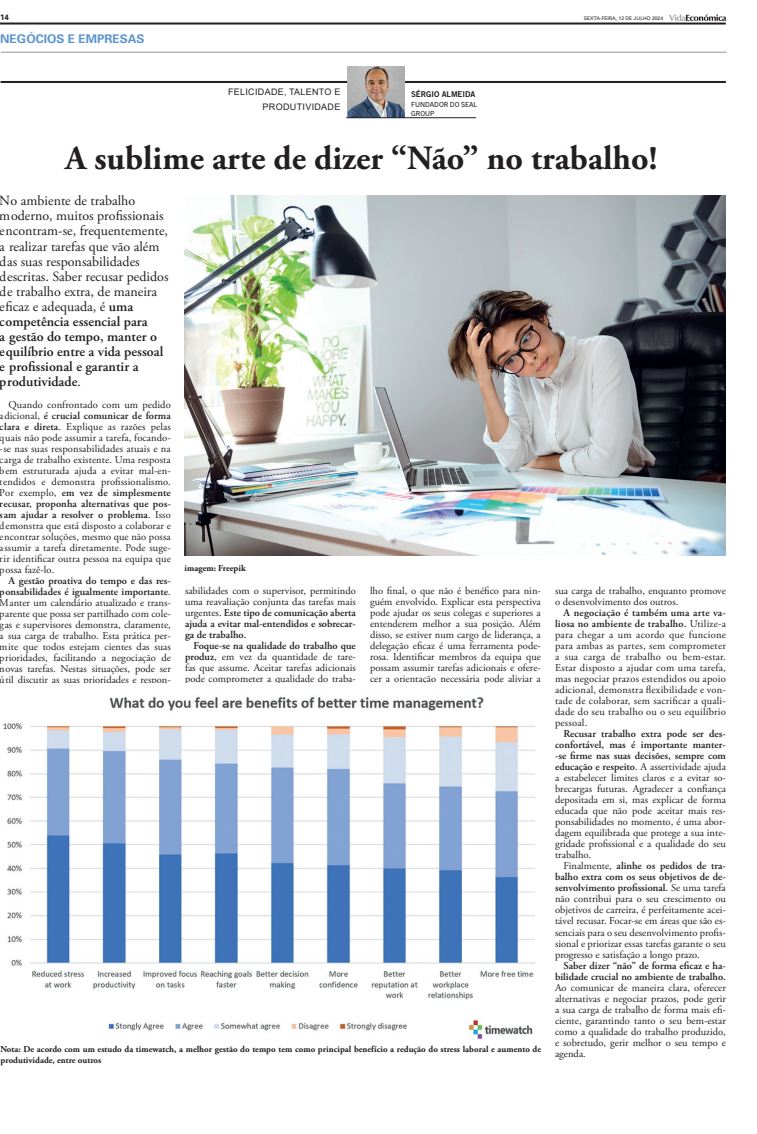
<style>
.page{position:relative;width:757px;height:1134px;background:#fff}
.page>*{position:absolute;margin:0;border:0;box-sizing:border-box;transform-origin:0 0}
.Título_Opinião{font:700 34px "Adobe Garamond Pro";color:#231f20}
.ENTRADA{font:14px/15px "Adobe Garamond Pro";color:#231f20}
.cabeçalho_nº{font:700 12px "Univers 65";color:#5b94cf}
.Texto_novo{font:10.5px/11px "Adobe Garamond Pro";color:#231f20;text-align:justify}
.Legenda{font:700 9px/10.8px "Adobe Garamond Pro";color:#231f20}
.entretitulo{font:9px/15px "Arial";letter-spacing:.035em;color:#231f20;text-align:right}
.Legenda_copy{font:700 9px "Adobe Garamond Pro";color:#231f20}
.AUTOR{font:8px "Trade Gothic LT Std Bd 2";letter-spacing:-.005em;color:#231f20}
.cabeçalho_nº-2{font:700 8px "Univers 65";color:#231f20}
.CARGO{font:7px/9.6px "Trade Gothic Next LT Pro";color:#231f20}
.cabeçalho_nº-3{font:5px "Univers";color:#231f20}
.s1{font-weight:600}
</style>
<div class="page">
<hr style="left:1px;top:52px;width:725px;height:1px;background:#939598">
<hr style="left:1px;top:81px;width:725px;height:2px;background:#231f20">
<img style="left:185px;top:195px;width:540px;height:361px">
<img style="left:347px;top:67px;width:57px;height:51px">
<hr style="left:346px;top:118px;width:130px;height:1px;background:#231f20">
<hr style="left:0;top:23px;width:726px;height:2px;background:#231f20">
<svg style="left:669px;top:14px;width:57px;height:7px"></svg>
<img style="left:3px;top:696px;width:532px;height:343px">
<p class="cabeçalho_nº-2" style="left:0;top:12px;width:10px">14</p>
<p class="cabeçalho_nº-3" style="left:584px;top:15px;width:81px">SEXTA-FEIRA, 12 DE JULHO 2024</p>
<p class="cabeçalho_nº" style="left:0;top:31px;width:146px">NEGÓCIOS E EMPRESAS</p>
<p class="entretitulo" style="left:228px;top:85px;width:114px">FELICIDADE, TALENTO E<br>PRODUTIVIDADE</p>
<p class="AUTOR" style="left:411px;top:89px;width:66px">SÉRGIO ALMEIDA</p>
<p class="CARGO" style="left:411px;top:99px;width:67px">FUNDADOR DO SEAL<br>GROUP</p>
<p class="Título_Opinião" style="left:65px;top:138px;width:594px">A sublime arte de dizer “Não” no trabalho!</p>
<p class="ENTRADA" style="left:0;top:194px;width:170px">No ambiente de trabalho moderno, muitos profissionais encontram-se, frequentemente, a realizar tarefas que vão além das suas responsabilidades descritas. Saber recusar pedidos de trabalho extra, de maneira eficaz e adequada, é <span class="s1">uma competência essencial para<br>a gestão do tempo, manter o equilíbrio entre a vida pessoal e profissional e garantir a produtividade</span>.</p>
<p class="Texto_novo" style="left:0;top:399px;width:172px;text-indent:9px">Quando confrontado com um pedido adicional, <span class="s1">é crucial comunicar de forma clara e direta</span>. Explique as razões pelas quais não pode assumir a tarefa, focando--se nas suas responsabilidades atuais e na carga de trabalho existente. Uma resposta bem estruturada ajuda a evitar mal-en&shy;tendidos e demonstra profissionalismo.<br>Por exemplo, <span class="s1">em vez de simplesmente recusar, proponha alternativas que pos&shy;sam ajudar a resolver o problema</span>. Isso demonstra que está disposto a colaborar e encontrar soluções, mesmo que não possa assumir a tarefa diretamente. Pode suge&shy;rir identificar outra pessoa na equipa que possa fazê-lo.</p>
<p class="Texto_novo" style="left:0;top:575px;width:172px;text-indent:9px"><span class="s1">A gestão proativa do tempo e das res&shy;ponsabilidades é igualmente importante</span>.<br>Manter um calendário atualizado e trans&shy;parente que possa ser partilhado com cole&shy;gas e supervisores demonstra, claramente, a sua carga de trabalho. Esta prática per&shy;mite que todos estejam cientes das suas prioridades, facilitando a negociação de novas tarefas. Nestas situações, pode ser útil discutir as suas prioridades e respon-</p>
<p class="Texto_novo" style="left:185px;top:586px;width:172px">sabilidades com o supervisor, permitindo uma reavaliação conjunta das tarefas mais urgentes. <span class="s1">Este tipo de comunicação aberta ajuda a evitar mal-entendidos e sobrecar&shy;ga de trabalho.</span></p>
<p class="Legenda_copy" style="left:185px;top:563px;width:63px">imagem: Freepik</p>
<p class="Texto_novo" style="left:370px;top:586px;width:172px">lho final, o que não é benéfico para nin&shy;guém envolvido. Explicar esta perspectiva pode ajudar os seus colegas e superiores a entenderem melhor a sua posição. Além disso, se estiver num cargo de liderança, a delegação eficaz é uma ferramenta pode&shy;rosa. Identificar membros da equipa que possam assumir tarefas adicionais e ofere&shy;cer a orientação necessária pode aliviar a</p>
<p class="Texto_novo" style="left:555px;top:586px;width:172px">sua carga de trabalho, enquanto promove o desenvolvimento dos outros.</p>
<p class="Texto_novo" style="left:555px;top:608px;width:172px;text-indent:9px"><span class="s1">A negociação é também uma arte va&shy;liosa no ambiente de trabalho.</span> Utilize-a para chegar a um acordo que funcione para ambas as partes, sem comprometer a sua carga de trabalho ou bem-estar.<br>Estar disposto a ajudar com uma tarefa, mas negociar prazos estendidos ou apoio adicional, demonstra flexibilidade e von&shy;tade de colaborar, sem sacrificar a quali&shy;dade do seu trabalho ou o seu equilíbrio pessoal.</p>
<p class="Texto_novo" style="left:555px;top:729px;width:172px;text-indent:9px"><span class="s1">Recusar trabalho extra pode ser des&shy;confortável, mas é importante manter--se firme nas suas decisões, sempre com educação e respeito</span>. A assertividade ajuda a estabelecer limites claros e a evitar so&shy;brecargas futuras. Agradecer a confiança depositada em si, mas explicar de forma educada que não pode aceitar mais res&shy;ponsabilidades no momento, é uma abor&shy;dagem equilibrada que protege a sua inte&shy;gridade profissional e a qualidade do seu trabalho.</p>
<p class="Texto_novo" style="left:555px;top:861px;width:172px;text-indent:9px">Finalmente, <span class="s1">alinhe os pedidos de tra&shy;balho extra com os seus objetivos de de&shy;senvolvimento profissional.</span> Se uma tarefa não contribui para o seu crescimento ou objetivos de carreira, é perfeitamente acei&shy;tável recusar. Focar-se em áreas que são es&shy;senciais para o seu desenvolvimento profis&shy;sional e priorizar essas tarefas garante o seu progresso e satisfação a longo prazo.</p>
<p class="Texto_novo" style="left:555px;top:960px;width:172px;text-indent:9px"><span class="s1">Saber dizer “não” de forma eficaz e ha&shy;bilidade crucial no ambiente de trabalho.<br></span>Ao comunicar de maneira clara, oferecer alternativas e negociar prazos, pode gerir a sua carga de trabalho de forma mais efi&shy;ciente, garantindo tanto o seu bem-estar como a qualidade do trabalho produzido, e sobretudo, gerir melhor o seu tempo e agenda.</p>
<p class="Texto_novo" style="left:185px;top:641px;width:172px;text-indent:9px"><span class="s1">Foque-se na qualidade do trabalho que produz</span>, em vez da quantidade de tare&shy;fas que assume. Aceitar tarefas adicionais pode comprometer a qualidade do traba-</p>
<p class="Legenda" style="left:1px;top:1044px;width:542px">Nota: De acordo com um estudo da timewatch, a melhor gestão do tempo tem como principal benefício a redução do stress laboral e aumento de produtividade, entre outros</p>
</div>
